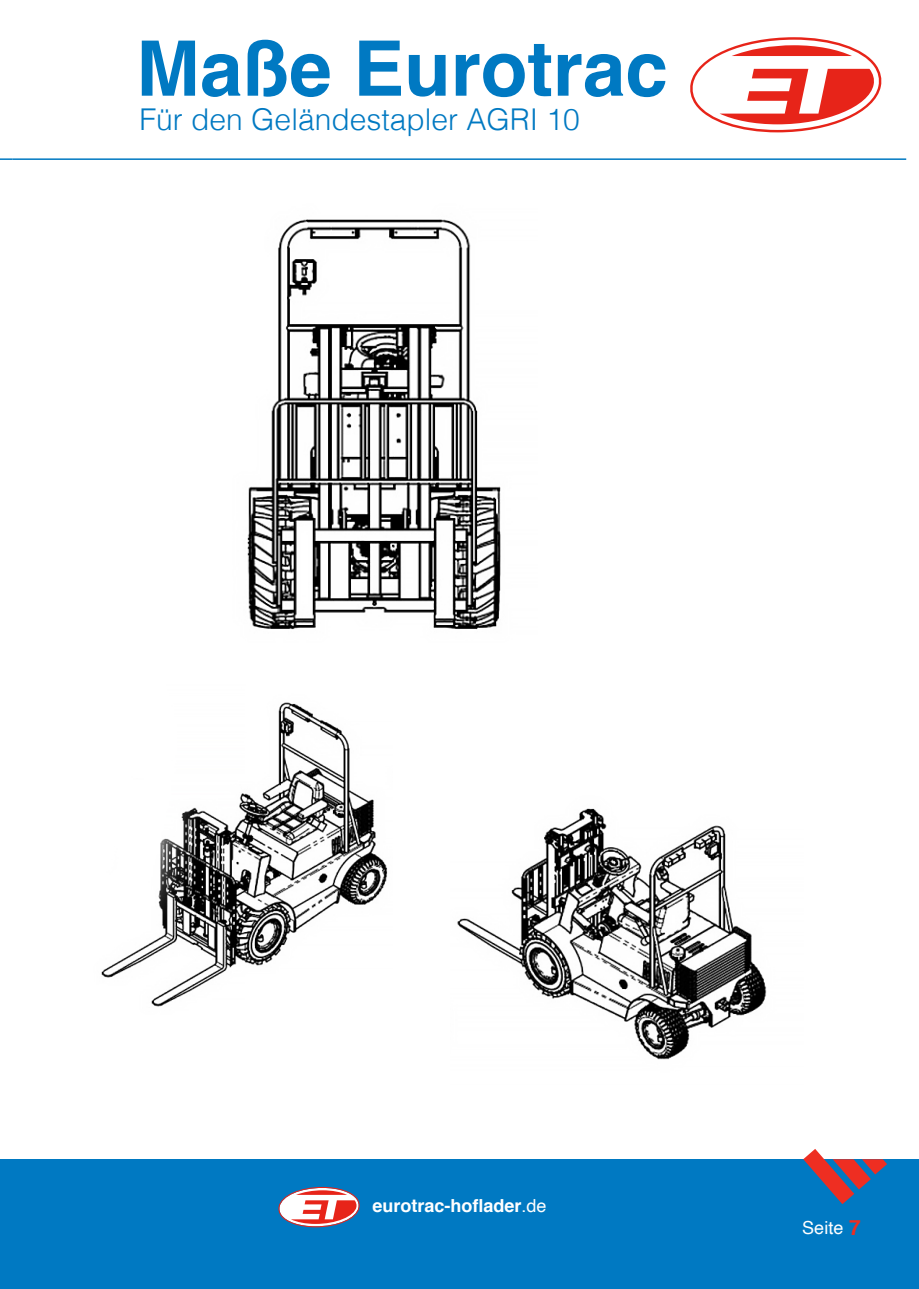
<style>
.page{position:relative;width:919px;height:1289px;background:#fff}
.page>*{position:absolute;margin:0;border:0;box-sizing:border-box;transform-origin:0 0}
.t1{font:700 76.5px "Helvetica";color:#0079c2}
.t2{font:300 30px "Helvetica";color:#0079c2}
.t3{font:700 18px "Helvetica";color:#fff}
.t4{font:18px "Helvetica";color:#fff}
.s1{font-weight:400}
.s2{font-weight:700;font-size:21px;color:#ee2e22}
</style>
<div class="page">
<div style="left:0;top:1159px;width:13px;height:129px;background:#0079c2"></div>
<div style="left:13px;top:1159px;width:905px;height:129px;background:#0079c2"></div>
<svg style="left:803px;top:1149px;width:84px;height:55px"></svg>
<svg style="left:278px;top:1186px;width:82px;height:41px"></svg>
<img style="left:457px;top:808px;width:310px;height:252px">
<svg style="left:0;top:158px;width:13px;height:2px"></svg>
<hr style="left:13px;top:158px;width:893px;height:2px;background:#0079c2">
<svg style="left:690px;top:37px;width:191px;height:95px"></svg>
<img style="left:101px;top:702px;width:287px;height:305px">
<img style="left:247px;top:219px;width:254px;height:411px">
<h1 class="t1" style="left:136px;top:7px;width:533px">Maße Eurotrac</h1>
<p class="t2" style="left:139px;top:94px;width:442px">Für den Geländestapler AGRI 10</p>
<p class="t3" style="left:372px;top:1190px;width:176px">eurotrac-hoflader<span class="s1">.de</span></p>
<p class="t4" style="left:802px;top:1213px;width:60px">Seite <span class="s2">7</span></p>
</div>
